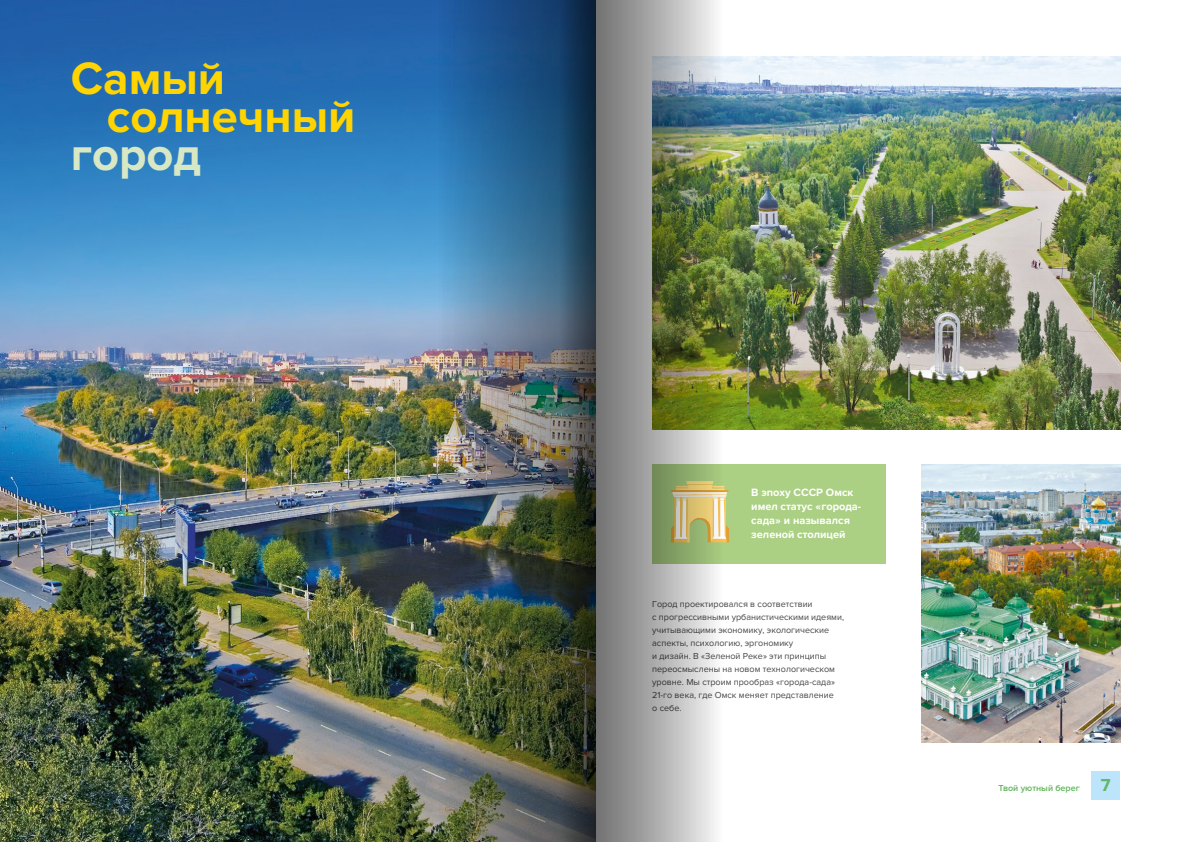
<style>
.page{position:relative;width:1191px;height:842px;background:#fff}
.page>*{position:absolute;margin:0;border:0;box-sizing:border-box;transform-origin:0 0}
.t1{font:700 47px/38px "Proxima Nova";color:#ffd400}
.t2{font:700 47px "Proxima Nova";color:#d8e8c5}
.t3{font:700 11px/14px "Proxima Nova";color:#fff}
.t4{font:9px/13px "Proxima Nova";color:#494948}
.t5{font:600 9px "Proxima Nova";color:#60b55a}
.s1{font-weight:700;font-size:18px;color:#63b769}
</style>
<div class="page">
<img style="left:0;top:0;width:344px;height:842px">
<img style="left:921px;top:464px;width:199px;height:279px">
<img style="left:847px;top:57px;width:273px;height:372px">
<div style="left:652px;top:464px;width:234px;height:100px;background:#abd084"></div>
<div style="left:1091px;top:771px;width:29px;height:28px;background:#bce4fa"></div>
<img style="left:344px;top:0;width:194px;height:842px">
<img style="left:538px;top:0;width:58px;height:842px">
<img style="left:596px;top:0;width:251px;height:842px">
<h1 class="t1" style="left:107px;top:60px;width:250px;text-indent:-36px">Самый солнечный</h1>
<h1 class="t2" style="left:71px;top:127px;width:132px">город</h1>
<p class="t3" style="left:751px;top:486px;width:111px">В эпоху СССР Омск имел статус «города&shy;сада» и назывался зеленой столицей</p>
<p class="t4" style="left:652px;top:597px;width:193px">Город проектировался в соответствии<br>с прогрессивными урбанистическими идеями, учитывающими экономику, экологические аспекты, психологию, эргономику<br>и дизайн. В «Зеленой Реке» эти принципы переосмыслены на новом технологическом уровне. Мы строим прообраз «города-сада» 21-го века, где Омск меняет представление<br>о себе.</p>
<p class="t5" style="left:998px;top:783px;width:114px">Твой уютный берег <span class="s1">7</span></p>
</div>
